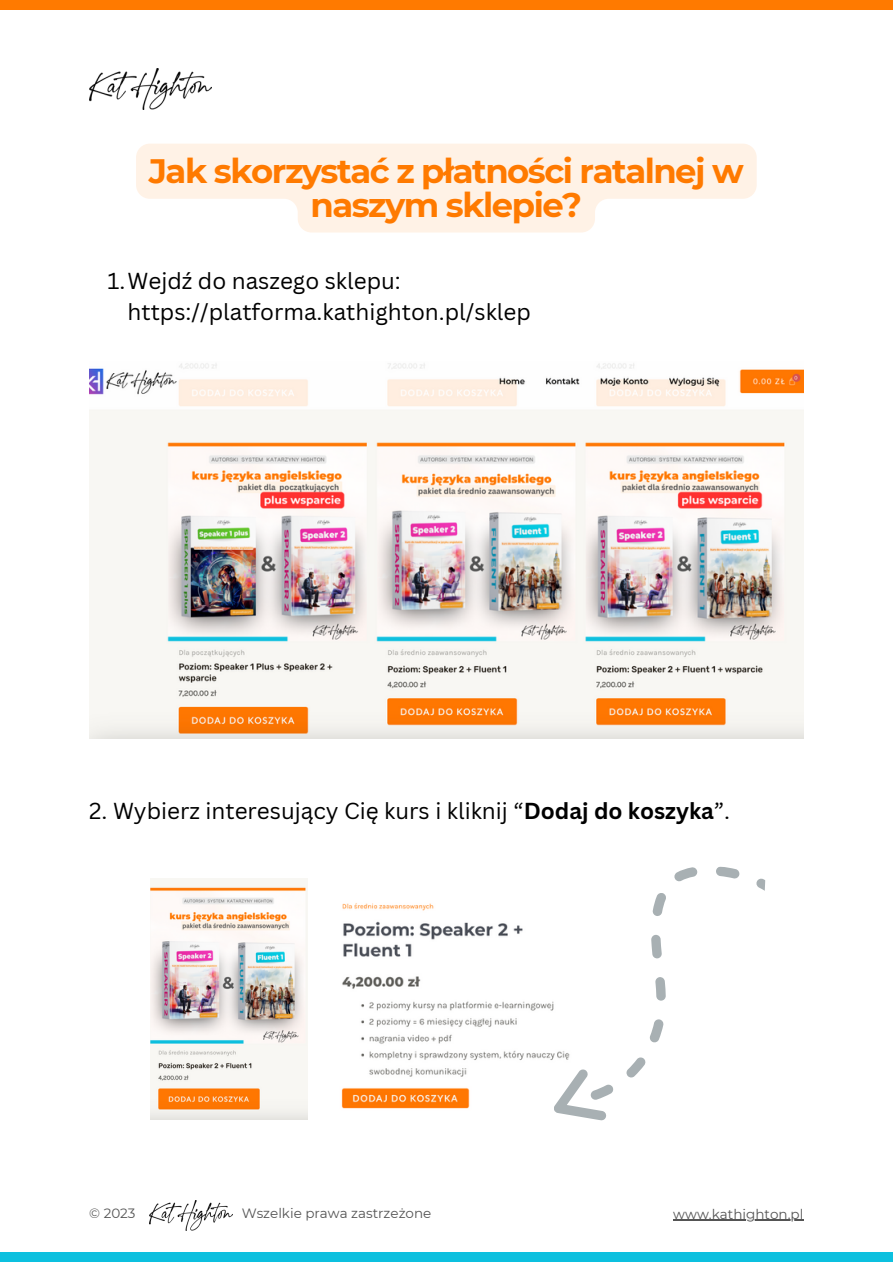
<style>
.page{position:relative;width:893px;height:1264px;background:#fff}
.page>*{position:absolute;margin:0;border:0;box-sizing:border-box;transform-origin:0 0}
.t1{font:700 33.75px/33.8px "Montserrat";letter-spacing:-.045em;color:#ff7a00;text-align:center}
.t2{font:22.5px/31.5px "Canva Sans";color:#000}
.t3{font:13.5px "Montserrat";color:#545454}
.s1{font-weight:700}
</style>
<div class="page">
<img style="left:89px;top:68px;width:123px;height:42px">
<div style="left:0;top:0;width:892px;height:10px;background:#ff7a00"></div>
<div style="left:0;top:1252px;width:892px;height:10px;background:#0cc0df"></div>
<img style="left:149px;top:1200px;width:83px;height:29px">
<hr style="left:673px;top:1219px;width:130px;height:1px;background:#545454">
<img style="left:89px;top:363px;width:714px;height:376px">
<img style="left:150px;top:878px;width:158px;height:241px">
<img style="left:341px;top:903px;width:262px;height:218px">
<svg style="left:553px;top:866px;width:212px;height:254px"></svg>
<svg style="left:136px;top:144px;width:620px;height:88px;fill:#fff2e6"></svg>
<p class="t1" style="left:149px;top:154px;width:596px">Jak skorzystać z płatności ratalnej w naszym sklepie?</p>
<p class="t2" style="left:127px;top:264px;width:405px;text-indent:-20px">1.Wejdź do naszego sklepu: https://platforma.kathighton.pl/sklep</p>
<p class="t2" style="left:89px;top:794px;width:642px">2. Wybierz interesujący Cię kurs i kliknij “<span class="s1">Dodaj do koszyka</span>”.</p>
<p class="t3" style="left:89px;top:1204px;width:48px">© 2023</p>
<p class="t3" style="left:242px;top:1204px;width:191px">Wszelkie prawa zastrzeżone</p>
<p class="t3" style="left:673px;top:1205px;width:131px">www.kathighton.pl</p>
</div>
